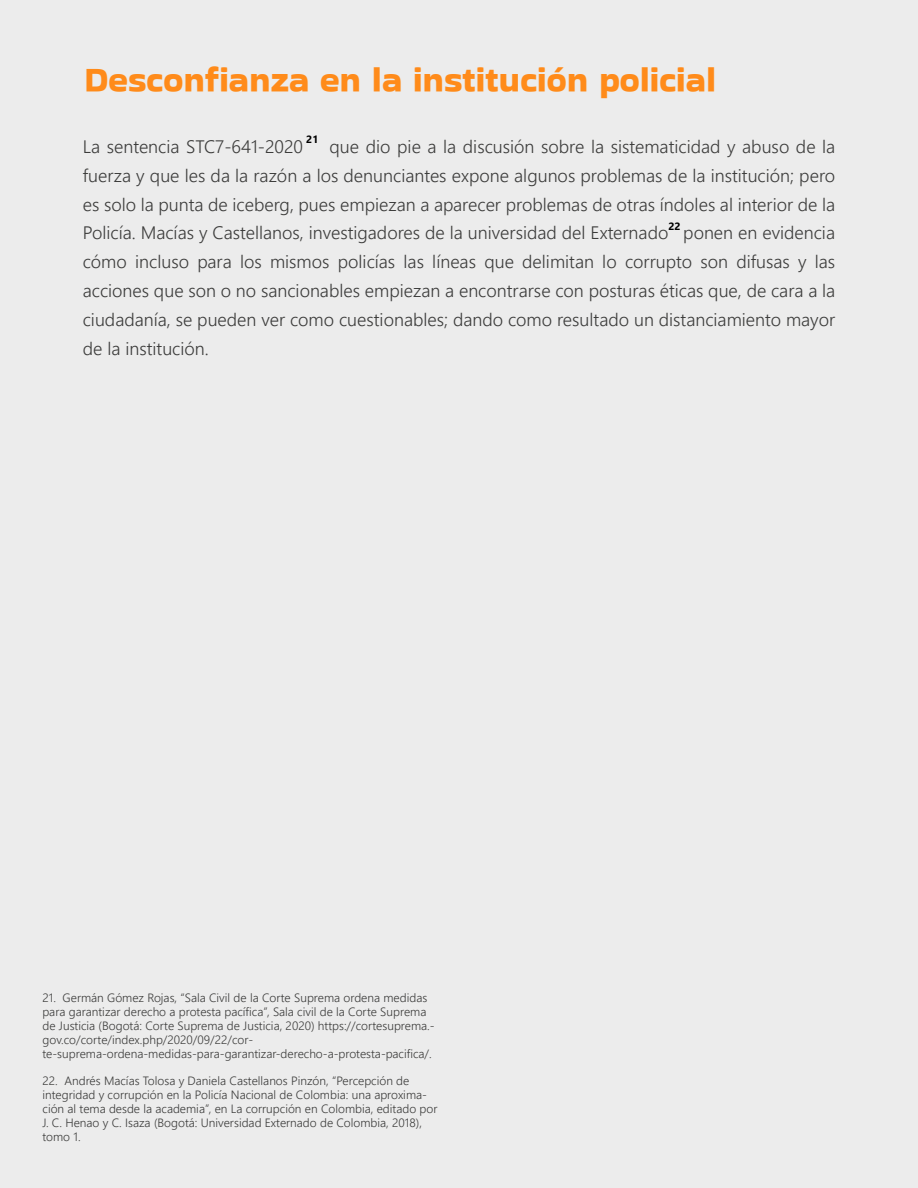
<style>
.page{position:relative;width:918px;height:1188px;background:#ececec}
.page>*{position:absolute;margin:0;border:0;box-sizing:border-box;transform-origin:0 0}
.t1{font:36px "Bakbak One";color:#ff8b1a}
.t2{font:300 18px/28.8px "Leelawadee UI";color:#3c3c3b;text-align:justify}
.t3{font:300 12px/13.8px "Leelawadee UI";color:#3c3c3b}
.t4{font:700 10.5px "Leelawadee UI";color:#000}
</style>
<div class="page">
<h1 class="t1" style="left:84px;top:59px;width:633px">Desconfianza en la institución policial</h1>
<p class="t4" style="left:306px;top:132px;width:14px">21</p>
<p class="t2" style="left:83px;top:131px;width:754px;text-indent:247px">que dio pie a la discusión sobre la sistematicidad y abuso de la fuerza y que les da la razón a los denunciantes expone algunos problemas de la institución; pero es solo la punta de iceberg, pues empiezan a aparecer problemas de otras índoles al interior de la Policía. Macías y Castellanos, investigadores de la universidad del Externado ponen en evidencia cómo incluso para los mismos policías las líneas que delimitan lo corrupto son difusas y las acciones que son o no sancionables empiezan a encontrarse con posturas éticas que, de cara a la ciudadanía, se pueden ver como cuestionables; dando como resultado un distanciamiento mayor de la institución.</p>
<p class="t2" style="left:83px;top:131px;width:222px">La sentencia STC7-641-2020</p>
<p class="t4" style="left:669px;top:219px;width:14px">22</p>
<p class="t3" style="left:43px;top:991px;width:394px">21. Germán Gómez Rojas, “Sala Civil de la Corte Suprema ordena medidas para garantizar derecho a protesta pacífica”, Sala civil de la Corte Suprema de Justicia (Bogotá: Corte Suprema de Justicia, 2020) https://cortesuprema.- gov.co/corte/index.php/2020/09/22/cor&shy;te-suprema-ordena-medidas-para-garantizar-derecho-a-protesta-pacifica/.</p>
<p class="t3" style="left:43px;top:1074px;width:396px">22. Andrés Macías Tolosa y Daniela Castellanos Pinzón, “Percepción de integridad y corrupción en la Policía Nacional de Colombia: una aproxima&shy;ción al tema desde la academia”, en La corrupción en Colombia, editado por J. C. Henao y C. Isaza (Bogotá: Universidad Externado de Colombia, 2018), tomo 1.</p>
</div>
